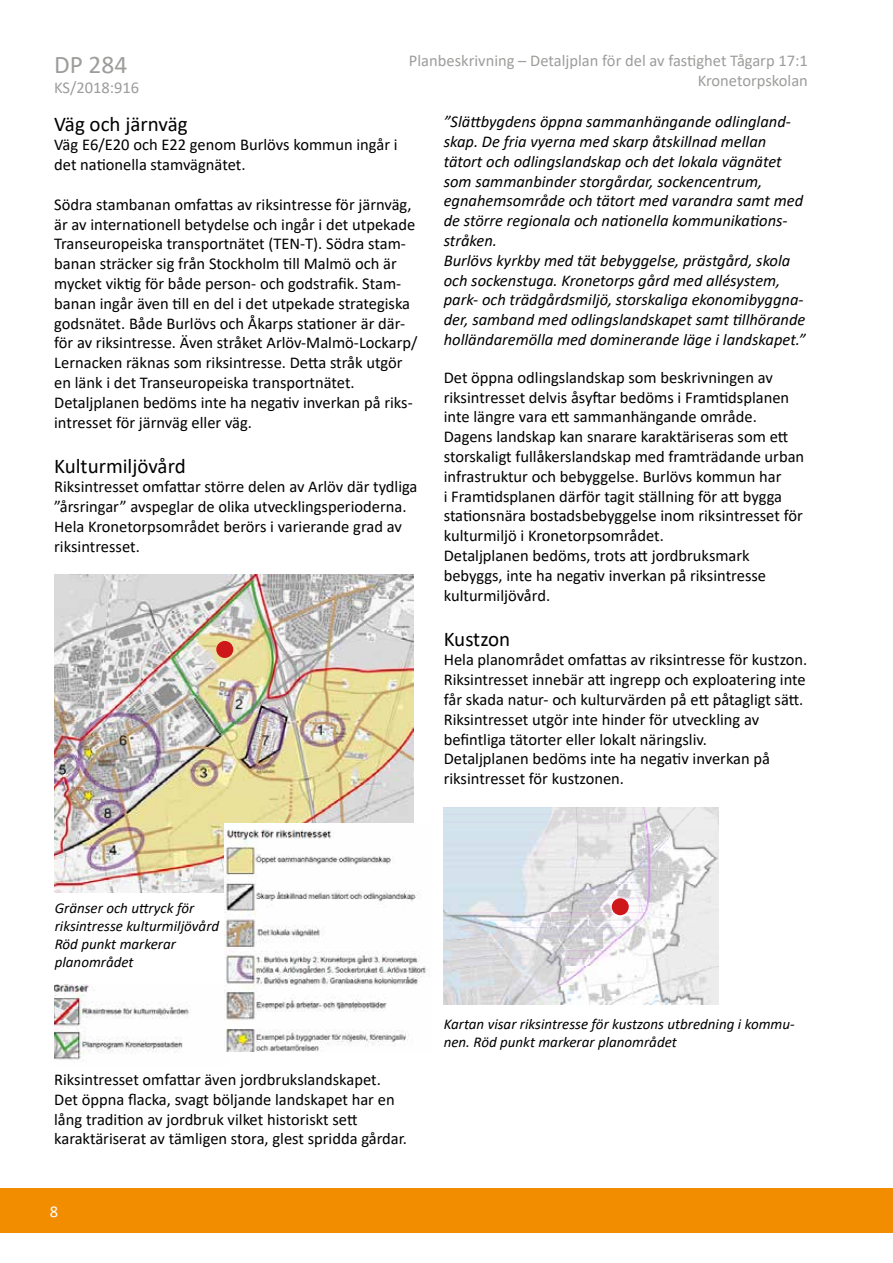
<style>
.page{position:relative;width:893px;height:1263px;background:#fff}
.page>*{position:absolute;margin:0;border:0;box-sizing:border-box;transform-origin:0 0}
.t1{font:25.5px "Calibri";color:#9d9d9c}
.t2{font:21px "Calibri";color:#000}
.t3{font:16.5px/19.8px "Calibri";color:#000}
.t4{font:italic 16.5px/19.8px "Calibri";color:#000}
.t5{font:16.5px/19.8px "Calibri";color:#9d9d9c;text-align:right}
.t6{font:16.5px "Calibri";color:#fff}
.t7{font:italic 15px/18px "Calibri";color:#000}
</style>
<div class="page">
<div style="left:0;top:1188px;width:893px;height:45px;background:#f28d00"></div>
<img style="left:54px;top:984px;width:136px;height:76px">
<img style="left:55px;top:575px;width:358px;height:317px">
<img style="left:224px;top:824px;width:206px;height:228px">
<img style="left:444px;top:807px;width:275px;height:198px">
<div style="left:612px;top:898px;width:17px;height:17px;background:#cd1719;border-radius:50%"></div>
<div style="left:216px;top:641px;width:17px;height:17px;background:#cd1719;border-radius:50%"></div>
<p class="t5" style="left:409px;top:51px;width:400px">Planbeskrivning – Detaljplan för del av fastighet Tågarp 17:1<br>Kronetorpskolan</p>
<h1 class="t1" style="left:54px;top:47px;width:75px">DP 284</h1>
<p class="t5" style="left:54px;top:77px;width:87px">KS/2018:916</p>
<p class="t2" style="left:54px;top:109px;width:135px">Väg och järnväg</p>
<p class="t3" style="left:54px;top:135px;width:345px">Väg E6/E20 och E22 genom Burlövs kommun ingår i det nationella stamvägnätet.</p>
<p class="t3" style="left:54px;top:194px;width:365px">Södra stambanan omfattas av riksintresse för järnväg, är av internationell betydelse och ingår i det utpekade Transeuropeiska transportnätet (TEN-T). Södra stam&shy;banan sträcker sig från Stockholm till Malmö och är mycket viktig för både person- och godstrafik. Stam&shy;banan ingår även till en del i det utpekade strategiska godsnätet. Både Burlövs och Åkarps stationer är där&shy;för av riksintresse. Även stråket Arlöv-Malmö-Lockarp/ Lernacken räknas som riksintresse. Detta stråk utgör en länk i det Transeuropeiska transportnätet.<br>Detaljplanen bedöms inte ha negativ inverkan på riks&shy;intresset för järnväg eller väg.</p>
<p class="t2" style="left:54px;top:451px;width:133px">Kulturmiljövård</p>
<p class="t3" style="left:54px;top:477px;width:365px">Riksintresset omfattar större delen av Arlöv där tydliga ”årsringar” avspeglar de olika utvecklingsperioderna.<br>Hela Kronetorpsområdet berörs i varierande grad av riksintresset.</p>
<p class="t4" style="left:444px;top:111px;width:363px">”Slättbygdens öppna sammanhängande odlingland&shy;skap. De fria vyerna med skarp åtskillnad mellan tätort och odlingslandskap och det lokala vägnätet som sammanbinder storgårdar, sockencentrum, egnahemsområde och tätort med varandra samt med de större regionala och nationella kommunikations&shy;stråken.<br>Burlövs kyrkby med tät bebyggelse, prästgård, skola och sockenstuga. Kronetorps gård med allésystem, park- och trädgårdsmiljö, storskaliga ekonomibyggna&shy;der, samband med odlingslandskapet samt tillhörande holländaremölla med dominerande läge i landskapet.”</p>
<p class="t3" style="left:444px;top:367px;width:362px">Det öppna odlingslandskap som beskrivningen av riksintresset delvis åsyftar bedöms i Framtidsplanen inte längre vara ett sammanhängande område.<br>Dagens landskap kan snarare karaktäriseras som ett storskaligt fullåkerslandskap med framträdande urban infrastruktur och bebyggelse. Burlövs kommun har<br>i Framtidsplanen därför tagit ställning för att bygga stationsnära bostadsbebyggelse inom riksintresset för kulturmiljö i Kronetorpsområdet.<br>Detaljplanen bedöms, trots att jordbruksmark bebyggs, inte ha negativ inverkan på riksintresse kulturmiljövård.</p>
<p class="t2" style="left:444px;top:624px;width:68px">Kustzon</p>
<p class="t3" style="left:444px;top:650px;width:365px">Hela planområdet omfattas av riksintresse för kustzon.<br>Riksintresset innebär att ingrepp och exploatering inte får skada natur- och kulturvärden på ett påtagligt sätt.<br>Riksintresset utgör inte hinder för utveckling av befintliga tätorter eller lokalt näringsliv.<br>Detaljplanen bedöms inte ha negativ inverkan på riksintresset för kustzonen.</p>
<p class="t7" style="left:55px;top:898px;width:166px">Gränser och uttryck för riksintresse kulturmiljövård<br>Röd punkt markerar planområdet</p>
<p class="t3" style="left:54px;top:1069px;width:354px">Riksintresset omfattar även jordbrukslandskapet.<br>Det öppna flacka, svagt böljande landskapet har en lång tradition av jordbruk vilket historiskt sett karaktäriserat av tämligen stora, glest spridda gårdar.</p>
<p class="t6" style="left:50px;top:1200px;width:10px">8</p>
<p class="t7" style="left:444px;top:1014px;width:352px">Kartan visar riksintresse för kustzons utbredning i kommu&shy;nen. Röd punkt markerar planområdet</p>
</div>
